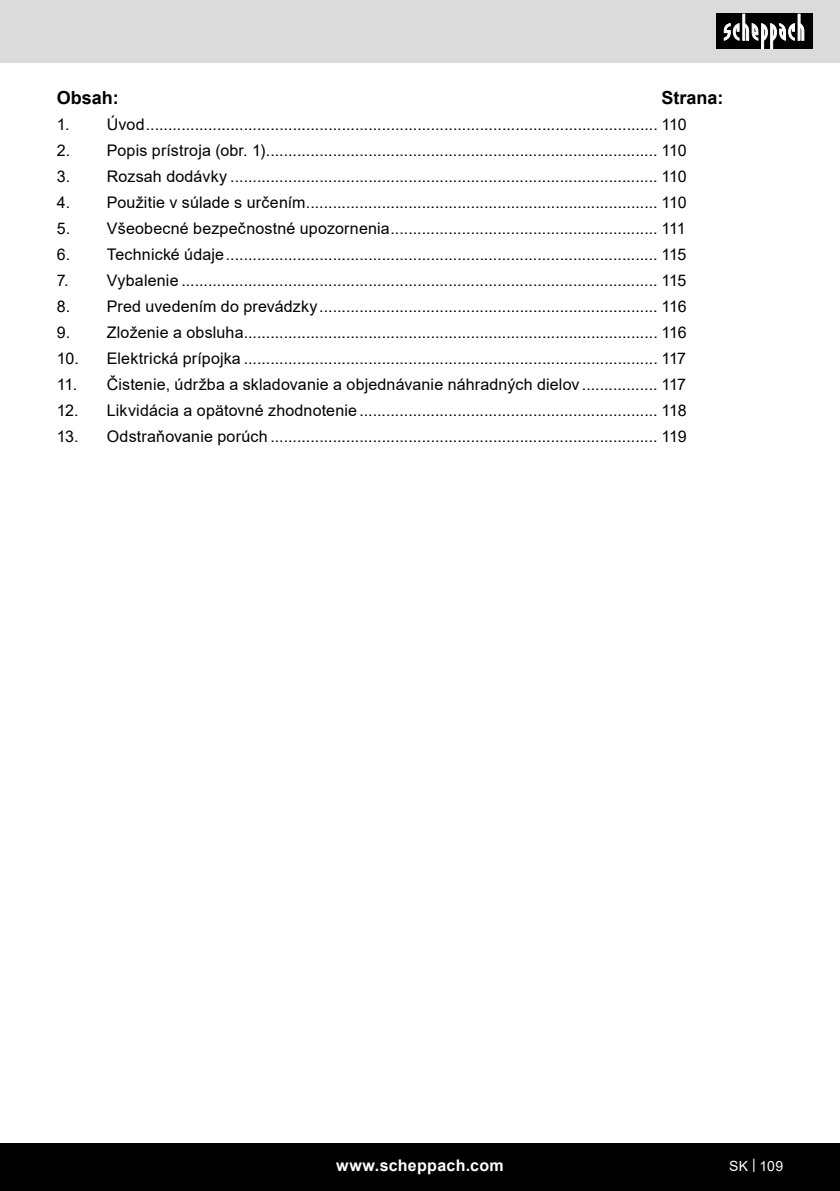
<style>
.page{position:relative;width:840px;height:1191px;background:#fff}
.page>*{position:absolute;margin:0;border:0;box-sizing:border-box;transform-origin:0 0}
.t1{font:700 18px "Arial";color:#000}
.t2{font:16px "Arial";letter-spacing:.01em;color:#000}
.t3{font:700 16px "Arial";letter-spacing:.02em;color:#fff}
.t4{font:14px "Arial";color:#fff}
</style>
<div class="page">
<div style="left:0;top:0;width:839px;height:63px;background:#dbdbdb"></div>
<div style="left:0;top:1143px;width:839px;height:48px;background:#000"></div>
<div style="left:716px;top:14px;width:96px;height:35px;background:#000"></div>
<svg style="left:723px;top:14px;width:81px;height:35px"></svg>
<p class="t1" style="left:57px;top:85px;width:64px">Obsah:</p>
<p class="t1" style="left:661px;top:85px;width:64px">Strana:</p>
<p class="t2" style="left:57px;top:113px;width:631px">1. Úvod................................................................................................................... 110</p>
<p class="t2" style="left:57px;top:139px;width:631px">2. Popis prístroja (obr. 1)........................................................................................ 110</p>
<p class="t2" style="left:57px;top:165px;width:631px">3. Rozsah dodávky ................................................................................................ 110</p>
<p class="t2" style="left:57px;top:191px;width:631px">4. Použitie v súlade s určením............................................................................... 110</p>
<p class="t2" style="left:57px;top:217px;width:630px">5. Všeobecné bezpečnostné upozornenia............................................................ 111</p>
<p class="t2" style="left:57px;top:243px;width:631px">6. Technické údaje................................................................................................. 115</p>
<p class="t2" style="left:57px;top:269px;width:631px">7. Vybalenie ........................................................................................................... 115</p>
<p class="t2" style="left:57px;top:295px;width:631px">8. Pred uvedením do prevádzky............................................................................ 116</p>
<p class="t2" style="left:57px;top:321px;width:631px">9. Zloženie a obsluha............................................................................................. 116</p>
<p class="t2" style="left:57px;top:347px;width:630px">10. Elektrická prípojka ............................................................................................. 117</p>
<p class="t2" style="left:57px;top:373px;width:630px">11. Čistenie, údržba a skladovanie a objednávanie náhradných dielov ................. 117</p>
<p class="t2" style="left:57px;top:399px;width:631px">12. Likvidácia a opätovné zhodnotenie ................................................................... 118</p>
<p class="t2" style="left:57px;top:425px;width:631px">13. Odstraňovanie porúch ....................................................................................... 119</p>
<p class="t3" style="left:336px;top:1154px;width:169px">www.scheppach.com</p>
<p class="t4" style="left:728px;top:1156px;width:56px">SK | 109</p>
</div>
